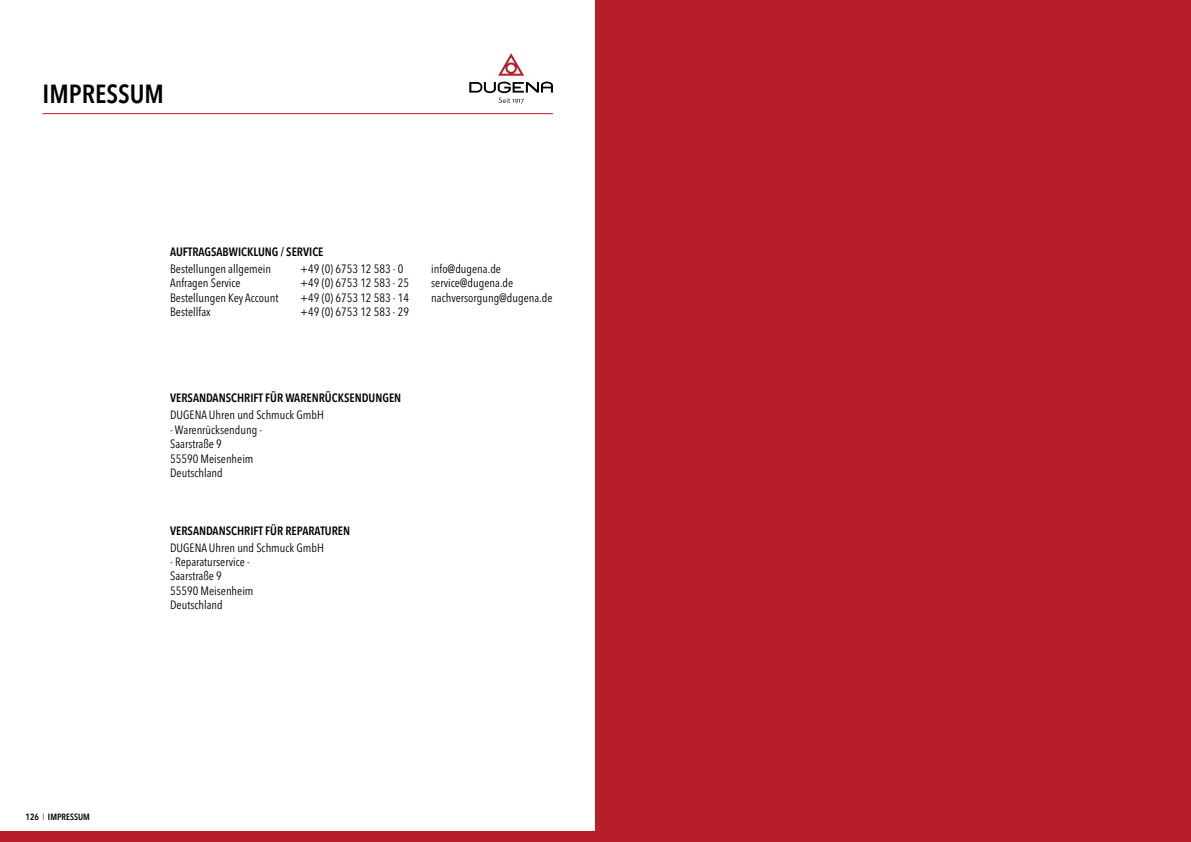
<style>
.page{position:relative;width:1191px;height:842px;background:#fff}
.page>*{position:absolute;margin:0;border:0;box-sizing:border-box;transform-origin:0 0}
.t1{font:600 condensed 26px "Avenir Next LT Pro";color:#000}
.t2{font:condensed 12px/14.4px "Avenir Next LT Pro";color:#000}
.t3{font:600 condensed 12px "Avenir Next LT Pro";color:#000}
.t4{font:600 condensed 9px "Avenir Next LT Pro";color:#000}
.s1{font-weight:400;color:#b61f29}
</style>
<div class="page">
<div style="left:0;top:831px;width:604px;height:11px;background:#b61f29"></div>
<hr style="left:43px;top:113px;width:510px;height:1px;background:#b61f29">
<svg style="left:498px;top:53px;width:26px;height:23px"></svg>
<svg style="left:469px;top:82px;width:84px;height:21px"></svg>
<div style="left:595px;top:0;width:596px;height:842px;background:#b61f29"></div>
<h1 class="t1" style="left:43px;top:79px;width:123px">IMPRESSUM</h1>
<p class="t3" style="left:170px;top:244px;width:155px">AUFTRAGSABWICKLUNG / SERVICE</p>
<p class="t2" style="left:170px;top:261px;width:102px">Bestellungen allgemein</p>
<p class="t2" style="left:300px;top:261px;width:105px">+49 (0) 6753 12 583 - 0</p>
<p class="t2" style="left:431px;top:261px;width:71px">info@dugena.de</p>
<p class="t2" style="left:170px;top:276px;width:72px">Anfragen Service</p>
<p class="t2" style="left:300px;top:276px;width:110px">+49 (0) 6753 12 583 - 25</p>
<p class="t2" style="left:431px;top:276px;width:84px">service@dugena.de</p>
<p class="t2" style="left:170px;top:290px;width:110px">Bestellungen Key Account</p>
<p class="t2" style="left:300px;top:290px;width:110px">+49 (0) 6753 12 583 - 14</p>
<p class="t2" style="left:431px;top:290px;width:123px">nachversorgung@dugena.de</p>
<p class="t2" style="left:170px;top:304px;width:42px">Bestellfax</p>
<p class="t2" style="left:300px;top:304px;width:110px">+49 (0) 6753 12 583 - 29</p>
<p class="t3" style="left:170px;top:391px;width:233px">VERSANDANSCHRIFT FÜR WARENRÜCKSENDUNGEN</p>
<p class="t2" style="left:170px;top:408px;width:155px">DUGENA Uhren und Schmuck GmbH</p>
<p class="t2" style="left:170px;top:422px;width:94px">- Warenrücksendung -<br>Saarstraße 9<br>55590 Meisenheim<br>Deutschland</p>
<p class="t3" style="left:170px;top:523px;width:182px">VERSANDANSCHRIFT FÜR REPARATUREN</p>
<p class="t2" style="left:170px;top:540px;width:155px">DUGENA Uhren und Schmuck GmbH</p>
<p class="t2" style="left:170px;top:554px;width:85px">- Reparaturservice -<br>Saarstraße 9<br>55590 Meisenheim<br>Deutschland</p>
<p class="t4" style="left:26px;top:812px;width:66px">126 <span class="s1">I</span> IMPRESSUM</p>
</div>
